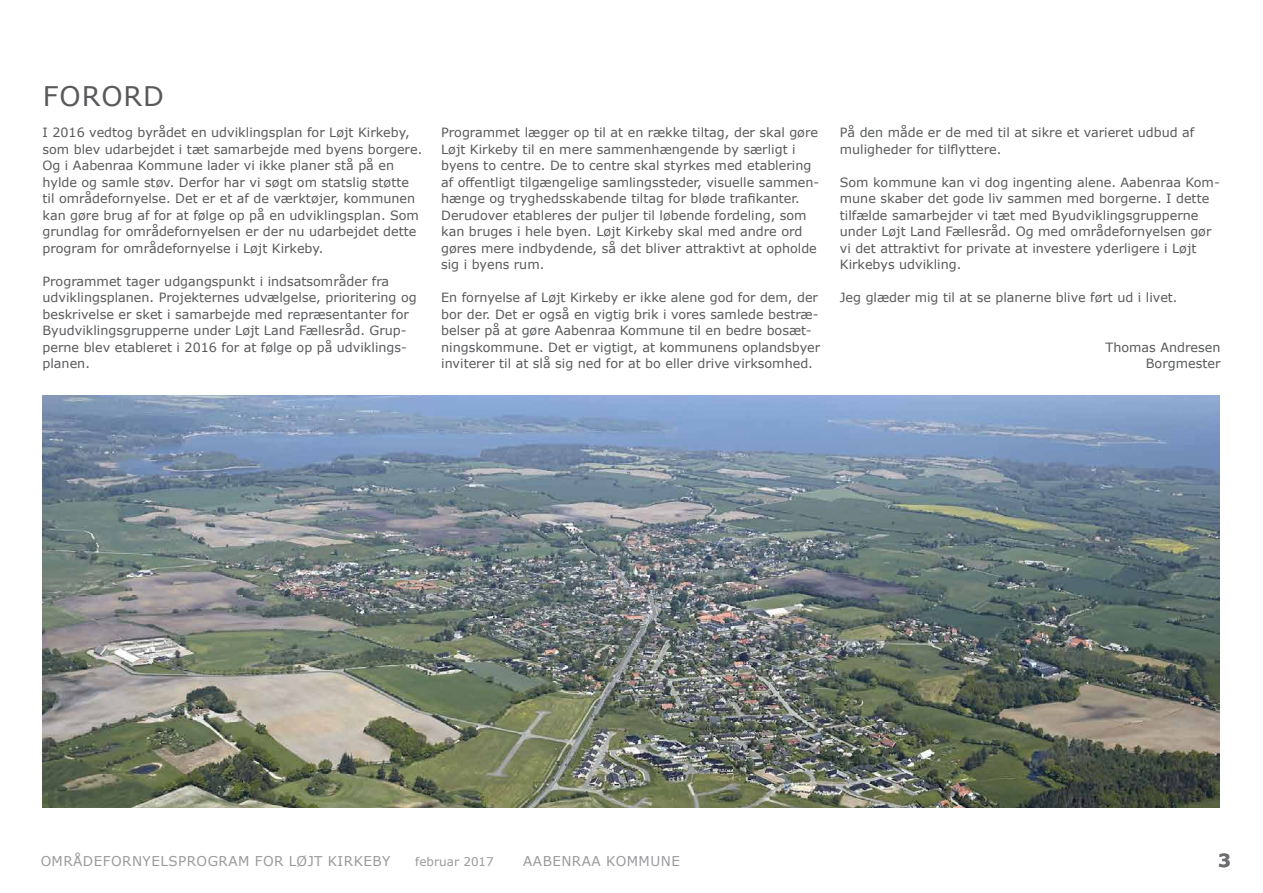
<style>
.page{position:relative;width:1263px;height:893px;background:#fff}
.page>*{position:absolute;margin:0;border:0;box-sizing:border-box;transform-origin:0 0}
.t1{font:27px "Verdana";letter-spacing:.035em;color:#58595b}
.t2{font:700 18px "Verdana";color:#6d6e71}
.t3{font:13.5px "Verdana";letter-spacing:.035em;color:#6d6e71}
.t4{font:12.75px/16.5px "Verdana";color:#58595b}
.t5{font:12px "Verdana";color:#6d6e71}
</style>
<div class="page">
<img style="left:43px;top:395px;width:1176px;height:413px">
<h1 class="t1" style="left:43px;top:78px;width:123px">FORORD</h1>
<p class="t4" style="left:43px;top:124px;width:381px">I 2016 vedtog byrådet en udviklingsplan for Løjt Kirkeby, som blev udarbejdet i tæt samarbejde med byens borgere.<br>Og i Aabenraa Kommune lader vi ikke planer stå på en hylde og samle støv. Derfor har vi søgt om statslig støtte til områdefornyelse. Det er et af de værktøjer, kommunen kan gøre brug af for at følge op på en udviklingsplan. Som grundlag for områdefornyelsen er der nu udarbejdet dette program for områdefornyelse i Løjt Kirkeby.</p>
<p class="t4" style="left:43px;top:273px;width:376px">Programmet tager udgangspunkt i indsatsområder fra udviklingsplanen. Projekternes udvælgelse, prioritering og beskrivelse er sket i samarbejde med repræsentanter for Byudviklingsgrupperne under Løjt Land Fællesråd. Grup&shy;perne blev etableret i 2016 for at følge op på udviklings&shy;planen.</p>
<p class="t4" style="left:441px;top:124px;width:380px">Programmet lægger op til at en række tiltag, der skal gøre Løjt Kirkeby til en mere sammenhængende by særligt i byens to centre. De to centre skal styrkes med etablering af offentligt tilgængelige samlingssteder, visuelle sammen&shy;hænge og tryghedsskabende tiltag for bløde trafikanter.<br>Derudover etableres der puljer til løbende fordeling, som kan bruges i hele byen. Løjt Kirkeby skal med andre ord gøres mere indbydende, så det bliver attraktivt at opholde sig i byens rum.</p>
<p class="t4" style="left:441px;top:289px;width:381px">En fornyelse af Løjt Kirkeby er ikke alene god for dem, der bor der. Det er også en vigtig brik i vores samlede bestræ&shy;belser på at gøre Aabenraa Kommune til en bedre bosæt&shy;ningskommune. Det er vigtigt, at kommunens oplandsbyer inviterer til at slå sig ned for at bo eller drive virksomhed.</p>
<p class="t4" style="left:840px;top:124px;width:356px">På den måde er de med til at sikre et varieret udbud af muligheder for tilflyttere.</p>
<p class="t4" style="left:840px;top:174px;width:381px">Som kommune kan vi dog ingenting alene. Aabenraa Kom&shy;mune skaber det gode liv sammen med borgerne. I dette tilfælde samarbejder vi tæt med Byudviklingsgrupperne under Løjt Land Fællesråd. Og med områdefornyelsen gør vi det attraktivt for private at investere yderligere i Løjt Kirkebys udvikling.</p>
<p class="t4" style="left:840px;top:289px;width:339px">Jeg glæder mig til at se planerne blive ført ud i livet.</p>
<p class="t4" style="left:1105px;top:339px;width:116px;text-align:right">Thomas Andresen<br>Borgmester</p>
<p class="t3" style="left:40px;top:852px;width:352px">OMRÅDEFORNYELSPROGRAM FOR LØJT KIRKEBY</p>
<p class="t5" style="left:415px;top:853px;width:80px">februar 2017</p>
<p class="t3" style="left:523px;top:852px;width:158px">AABENRAA KOMMUNE</p>
<h2 class="t2" style="left:1218px;top:847px;width:14px">3</h2>
</div>
